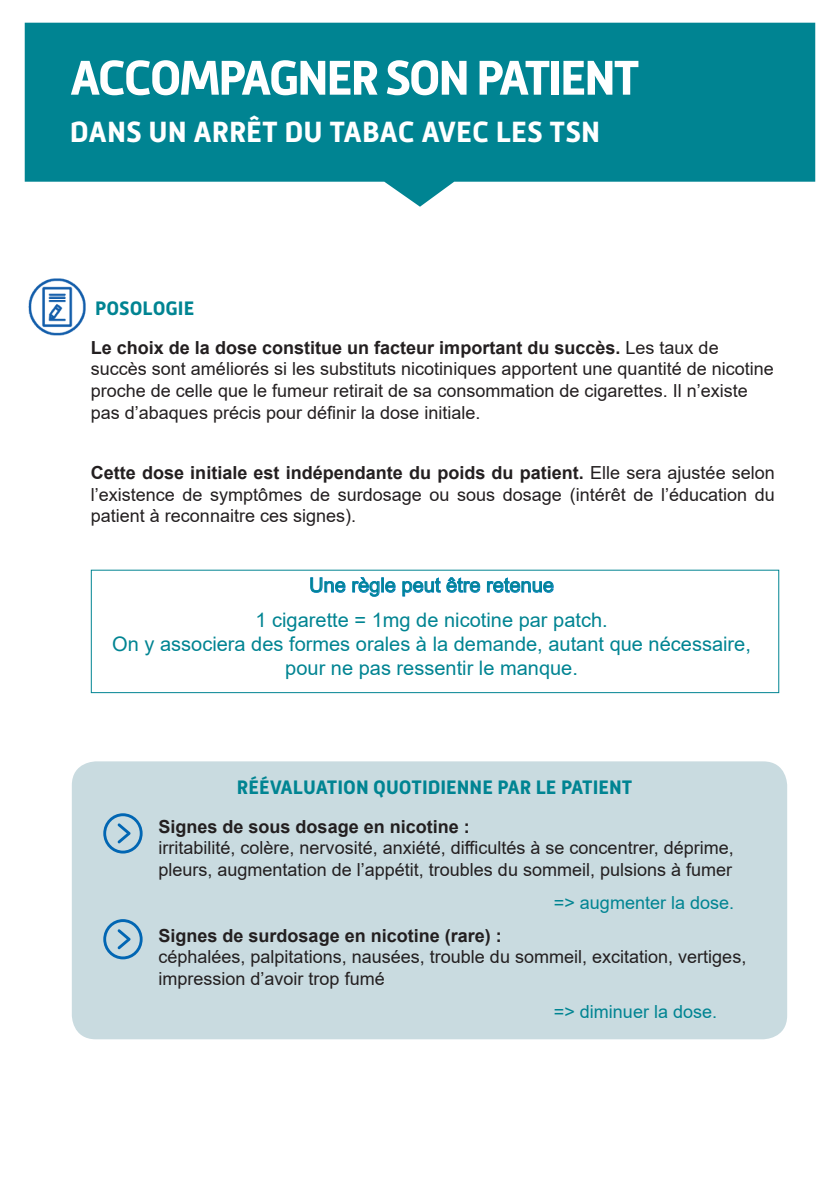
<style>
.page{position:relative;width:840px;height:1191px;background:#fff}
.page>*{position:absolute;margin:0;border:0;box-sizing:border-box;transform-origin:0 0}
.t1{font:700 50px "Mic 32 New";letter-spacing:-.05em;color:#fff}
.t2{font:700 30px "Mic 32 New";color:#fff}
.t3{font:20px/35.4px "Arial";color:#008492;text-align:center}
.t4{font:700 20px "Mic 32 New";color:#008492}
.t5{font:18px/21.6px "Arial";color:#231f20}
.t6{font:700 18px "Arial";color:#231f20}
.t7{font:18px "Arial";color:#008492}
.s1{font-weight:700}
</style>
<div class="page">
<svg style="left:310px;top:577px;width:35px;height:16px"></svg>
<svg style="left:352px;top:577px;width:43px;height:20px"></svg>
<svg style="left:402px;top:577px;width:78px;height:19px"></svg>
<svg style="left:487px;top:577px;width:66px;height:16px"></svg>
<div style="left:91px;top:569px;width:687px;height:124px;border:1px solid #008492"></div>
<div style="left:72px;top:761px;width:714px;height:278px;background:#c9dbe0;border-radius:24px"></div>
<svg style="left:25px;top:23px;width:789px;height:184px;background:#2194a0"></svg>
<svg style="left:103px;top:813px;width:39px;height:40px"></svg>
<svg style="left:103px;top:919px;width:39px;height:40px"></svg>
<img style="left:28px;top:278px;width:58px;height:58px">
<h1 class="t1" style="left:70px;top:49px;width:571px">ACCOMPAGNER SON PATIENT</h1>
<h2 class="t2" style="left:70px;top:115px;width:497px">DANS UN ARRÊT DU TABAC AVEC LES TSN</h2>
<p class="t4" style="left:95px;top:297px;width:23px">POSOLOGIE</p>
<p class="t5" style="left:91px;top:336px;width:684px"><span class="s1">Le choix de la dose constitue un facteur important du succès.</span> Les taux de succès sont améliorés si les substituts nicotiniques apportent une quantité de nicotine proche de celle que le fumeur retirait de sa consommation de cigarettes. Il n’existe pas d’abaques précis pour définir la dose initiale.</p>
<p class="t5" style="left:91px;top:461px;width:685px;text-align:justify"><span class="s1">Cette dose initiale est indépendante du poids du patient.</span> Elle sera ajustée selon l’existence de symptômes de surdosage ou sous dosage (intérêt de l’éducation du patient à reconnaitre ces signes).</p>
<p class="t3" style="left:255px;top:567px;width:353px">Une règle peut être retenue<br>1 cigarette = 1mg de nicotine par patch.</p>
<p class="t3" style="left:112px;top:632px;width:640px;line-height:24px">On y associera des formes orales à la demande, autant que nécessaire, pour ne pas ressentir le manque.</p>
<p class="t4" style="left:237px;top:776px;width:397px">RÉÉVALUATION QUOTIDIENNE PAR LE PATIENT</p>
<p class="t6" style="left:158px;top:813px;width:313px">Signes de sous dosage en nicotine :</p>
<p class="t5" style="left:158px;top:837px;width:576px">irritabilité, colère, nervosité, anxiété, difficultés à se concentrer, déprime, pleurs, augmentation de l’appétit, troubles du sommeil, pulsions à fumer</p>
<p class="t7" style="left:553px;top:890px;width:182px">=&gt; augmenter la dose.</p>
<p class="t6" style="left:158px;top:922px;width:345px">Signes de surdosage en nicotine (rare) :</p>
<p class="t5" style="left:158px;top:946px;width:589px">céphalées, palpitations, nausées, trouble du sommeil, excitation, vertiges, impression d’avoir trop fumé</p>
<p class="t7" style="left:553px;top:999px;width:165px">=&gt; diminuer la dose.</p>
</div>
